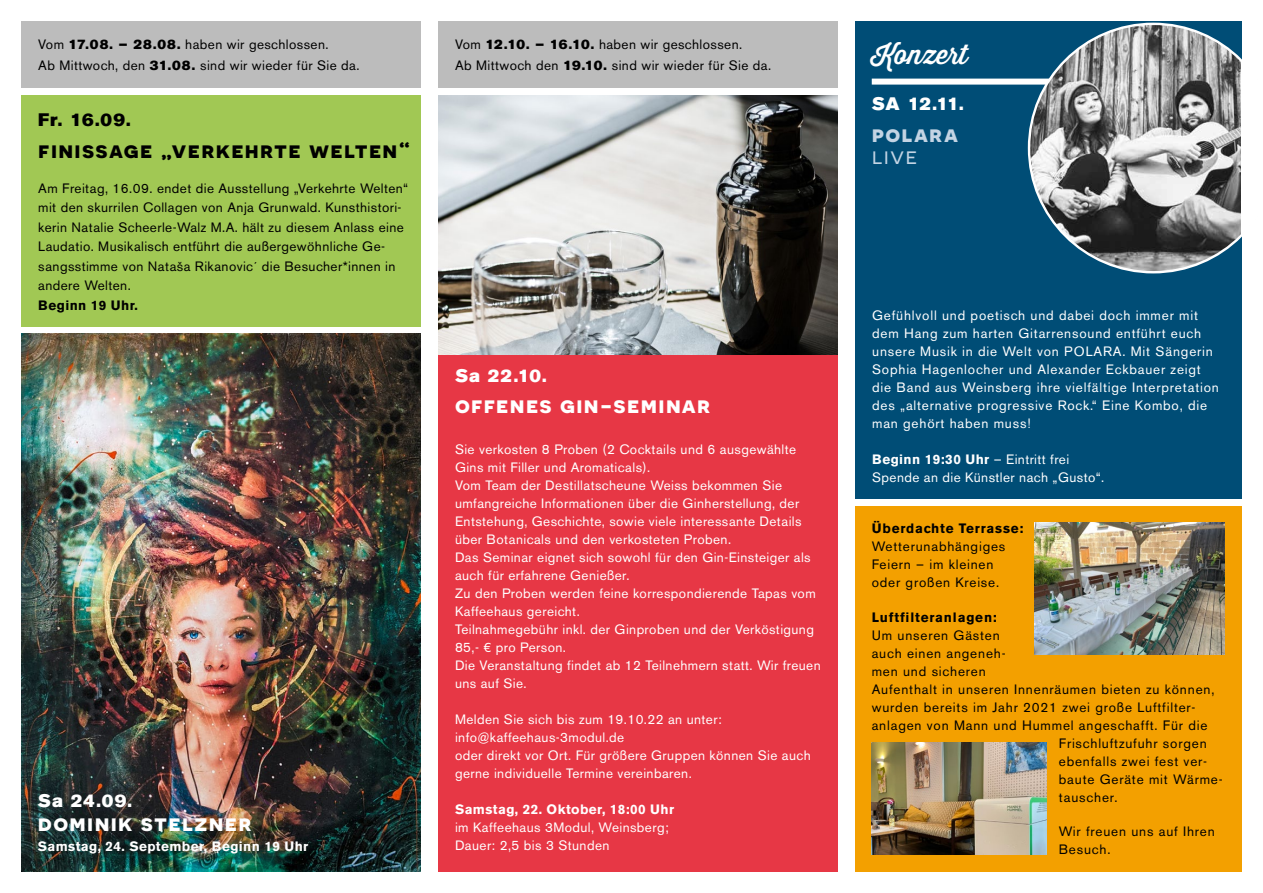
<style>
.page{position:relative;width:1263px;height:893px;background:#fff}
.page>*{position:absolute;margin:0;border:0;box-sizing:border-box;transform-origin:0 0}
.t1{font:500 27px "Thirsty Script";color:#fff}
.t2{font:700 22.5px "Novecentosanswide";letter-spacing:.06em;color:#fff}
.t3{font:700 22.5px "Novecentosanswide";letter-spacing:.06em;color:#000}
.t4{font:700 22.5px "Novecentosanswide";letter-spacing:.06em;color:#c3d4e4}
.t5{font:22.5px "Novecentosanswide";color:#c3d4e4}
.t6{font:18px "Akzidenz Grotesk BE Super";letter-spacing:.05em;color:#fff}
.t7{font:18px "Akzidenz Grotesk BE Super";color:#000}
.t8{font:13.5px/18px "Akzidenz Grotesk BE";letter-spacing:.03em;color:#fff}
.t9{font:13.5px/19.5px "Akzidenz Grotesk BE";letter-spacing:.03em;color:#000}
.t10{font:13.5px/18px "Akzidenz Grotesk BE";letter-spacing:.06em;color:#000}
.t11{font:13.5px/18px "Akzidenz Grotesk BE";letter-spacing:.06em;color:#fff}
.t12{font:700 13.5px "Akzidenz Grotesk BE";letter-spacing:.03em;color:#fff}
.t13{font:700 13.5px "Akzidenz Grotesk BE";letter-spacing:.06em;color:#000}
.t14{font:700 13.5px "Akzidenz Grotesk BE";letter-spacing:.03em;color:#000}
.s1{font-family:"Akzidenz Grotesk BE Super"}
.s2{font-weight:700}
</style>
<div class="page">
<div style="left:438px;top:351px;width:400px;height:521px;background:#e73745"></div>
<div style="left:855px;top:21px;width:387px;height:478px;background:#004d76"></div>
<div style="left:872px;top:79px;width:353px;height:6px;background:#fff"></div>
<div style="left:855px;top:506px;width:387px;height:366px;background:#f3a000"></div>
<svg style="left:1028px;top:23px;width:214px;height:250px"></svg>
<div style="left:21px;top:21px;width:400px;height:67px;background:#bcbcbc"></div>
<div style="left:438px;top:21px;width:400px;height:67px;background:#bcbcbc"></div>
<img style="left:21px;top:334px;width:400px;height:538px">
<img style="left:438px;top:95px;width:400px;height:259px">
<img style="left:1034px;top:522px;width:191px;height:133px">
<div style="left:21px;top:95px;width:400px;height:232px;background:#a1c854"></div>
<img style="left:872px;top:742px;width:174px;height:113px">
<p class="t9" style="left:38px;top:34px;width:323px;line-height:21px">Vom <span class="s1">17.08. – 28.08.</span> haben wir geschlossen.<br>Ab Mittwoch, den <span class="s1">31.08.</span> sind wir wieder für Sie da.</p>
<p class="t9" style="left:455px;top:34px;width:318px;line-height:21px">Vom <span class="s1">12.10. – 16.10.</span> haben wir geschlossen.<br>Ab Mittwoch den <span class="s1">19.10.</span> sind wir wieder für Sie da.</p>
<h3 class="t7" style="left:38px;top:109px;width:94px">Fr. 16.09.</h3>
<h2 class="t3" style="left:38px;top:136px;width:373px">finissage „verkehrte welten“</h2>
<p class="t9" style="left:38px;top:178px;width:372px">Am Freitag, 16.09. endet die Ausstellung „Verkehrte Welten“ mit den skurrilen Collagen von Anja Grunwald. Kunsthistori&shy;kerin Natalie Scheerle-Walz M.A. hält zu diesem Anlass eine Laudatio. Musikalisch entführt die außergewöhnliche Ge&shy;sangsstimme von Nataša Rikanovic´ die Besucher*innen in andere Welten.</p>
<p class="t14" style="left:38px;top:297px;width:101px">Beginn 19 Uhr.</p>
<h3 class="t6" style="left:38px;top:790px;width:96px">Sa 24.09.</h3>
<h2 class="t2" style="left:38px;top:809px;width:215px">dominik stelzner</h2>
<p class="t12" style="left:38px;top:838px;width:272px">Samstag, 24. September, Beginn 19 Uhr</p>
<h3 class="t6" style="left:455px;top:365px;width:93px">Sa 22.10.</h3>
<h2 class="t2" style="left:455px;top:391px;width:257px">offenes gin-seminar</h2>
<p class="t8" style="left:455px;top:440px;width:367px">Sie verkosten 8 Proben (2 Cocktails und 6 ausgewählte Gins mit Filler und Aromaticals).<br>Vom Team der Destillatscheune Weiss bekommen Sie umfangreiche Informationen über die Ginherstellung, der Entstehung, Geschichte, sowie viele interessante Details über Botanicals und den verkosteten Proben.<br>Das Seminar eignet sich sowohl für den Gin-Einsteiger als auch für erfahrene Genießer.<br>Zu den Proben werden feine korrespondierende Tapas vom Kaffeehaus gereicht.<br>Teilnahmegebühr inkl. der Ginproben und der Verköstigung 85,- € pro Person.<br>Die Veranstaltung findet ab 12 Teilnehmern statt. Wir freuen uns auf Sie.</p>
<p class="t8" style="left:455px;top:710px;width:357px">Melden Sie sich bis zum 19.10.22 an unter: info@kaffeehaus-3modul.de<br>oder direkt vor Ort. Für größere Gruppen können Sie auch gerne individuelle Termine vereinbaren.</p>
<p class="t12" style="left:455px;top:801px;width:221px">Samstag, 22. Oktober, 18:00 Uhr</p>
<p class="t8" style="left:455px;top:818px;width:215px">im Kaffeehaus 3Modul, Weinsberg;<br>Dauer: 2,5 bis 3 Stunden</p>
<h1 class="t1" style="left:872px;top:34px;width:98px">Konzert</h1>
<h3 class="t6" style="left:872px;top:93px;width:93px">SA 12.11.</h3>
<h2 class="t4" style="left:872px;top:120px;width:88px">polara</h2>
<h2 class="t5" style="left:872px;top:143px;width:47px">live</h2>
<p class="t11" style="left:872px;top:306px;width:348px">Gefühlvoll und poetisch und dabei doch immer mit dem Hang zum harten Gitarrensound entführt euch unsere Musik in die Welt von POLARA. Mit Sängerin Sophia Hagenlocher und Alexander Eckbauer zeigt die Band aus Weinsberg ihre vielfältige Interpretation des „alternative progressive Rock.“ Eine Kombo, die man gehört haben muss!</p>
<p class="t8" style="left:872px;top:450px;width:234px"><span class="s2">Beginn 19:30 Uhr</span> – Eintritt frei<br>Spende an die Künstler nach „Gusto“.</p>
<p class="t13" style="left:872px;top:521px;width:153px">Überdachte Terrasse:</p>
<p class="t10" style="left:872px;top:537px;width:135px">Wetterunabhängiges<br>Feiern – im kleinen oder großen Kreise.</p>
<p class="t13" style="left:872px;top:609px;width:127px">Luftfilteranlagen:</p>
<p class="t10" style="left:872px;top:626px;width:130px">Um unseren Gästen</p>
<p class="t10" style="left:872px;top:644px;width:135px">auch einen angeneh-</p>
<p class="t10" style="left:872px;top:662px;width:115px">men und sicheren</p>
<p class="t10" style="left:872px;top:680px;width:344px">Aufenthalt in unseren Innenräumen bieten zu können,</p>
<p class="t10" style="left:872px;top:698px;width:325px">wurden bereits im Jahr 2021 zwei große Luftfilter-</p>
<p class="t10" style="left:872px;top:716px;width:337px">anlagen von Mann und Hummel angeschafft. Für die</p>
<p class="t10" style="left:1059px;top:734px;width:149px">Frischluftzufuhr sorgen</p>
<p class="t10" style="left:1059px;top:752px;width:150px">ebenfalls zwei fest ver-</p>
<p class="t10" style="left:1059px;top:770px;width:165px">baute Geräte mit Wärme-</p>
<p class="t10" style="left:1059px;top:788px;width:60px">tauscher.</p>
<p class="t10" style="left:1059px;top:822px;width:157px">Wir freuen uns auf Ihren<br>Besuch.</p>
</div>
